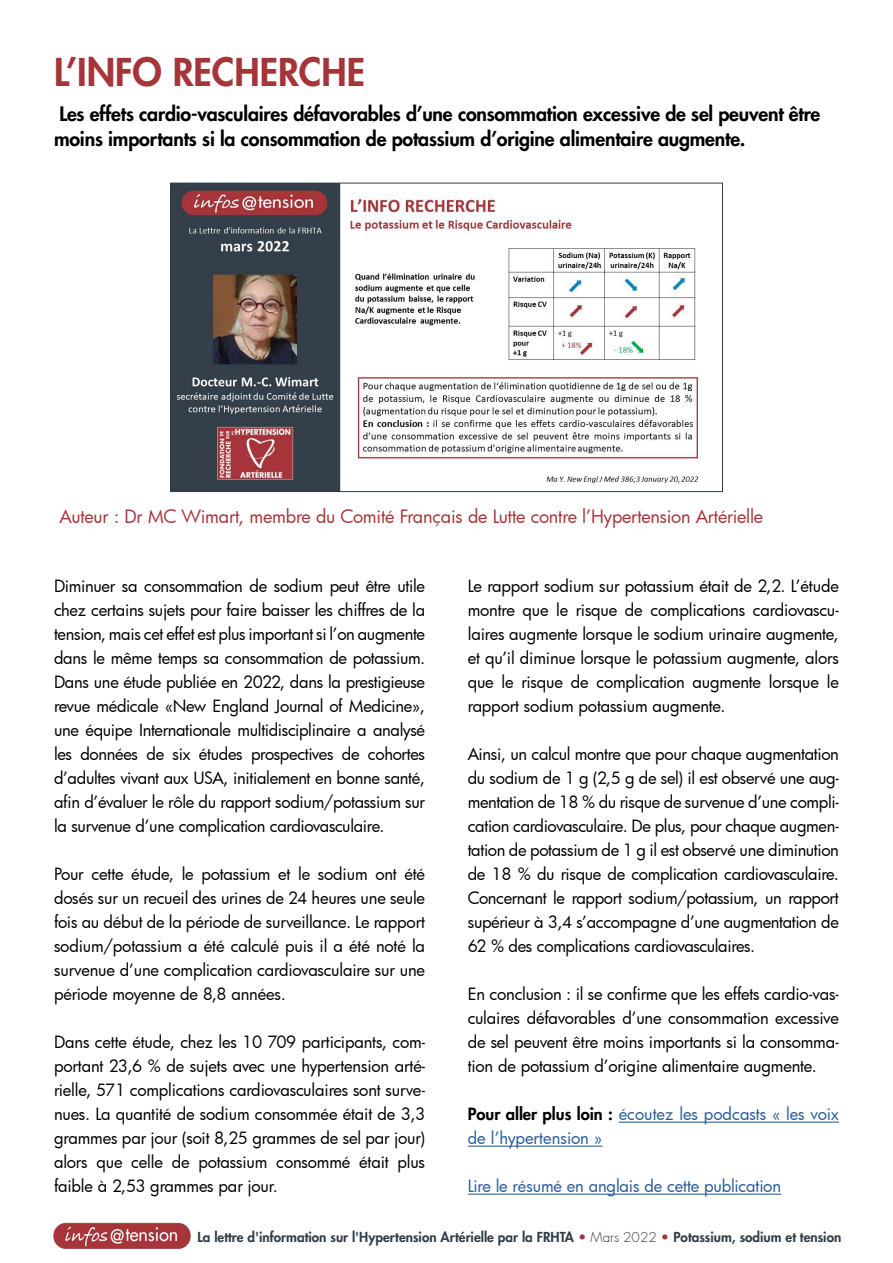
<style>
.page{position:relative;width:893px;height:1263px;background:#fff}
.page>*{position:absolute;margin:0;border:0;box-sizing:border-box;transform-origin:0 0}
.t1{font:800 37.5px "Futura";color:#a6353a}
.t2{font:800 19.5px/25.5px "Futura";letter-spacing:-.01em;color:#000}
.t3{font:18px "Futura";letter-spacing:-.01em;color:#a6353a}
.t4{font:16.5px/24px "Futura";letter-spacing:-.015em;color:#000;text-align:justify}
.t5{font:16.5px/24px "Futura";letter-spacing:-.01em;color:#275b9b}
.t6{font:800 13.5px "Futura";color:#303e49}
.s1{font-weight:800;color:#000}
.s2{font-weight:300;color:#a6353a}
.s3{font-weight:300}
</style>
<div class="page">
<img style="left:53px;top:1222px;width:138px;height:28px">
<hr style="left:619px;top:1121px;width:220px;height:2px;background:#275b9b">
<hr style="left:468px;top:1145px;width:134px;height:2px;background:#275b9b">
<hr style="left:468px;top:1193px;width:313px;height:2px;background:#275b9b">
<img style="left:172px;top:185px;width:528px;height:305px">
<div style="left:170px;top:183px;width:553px;height:309px;border:1px solid #303e49"></div>
<h1 class="t1" style="left:54px;top:48px;width:313px">L’INFO RECHERCHE</h1>
<p class="t2" style="left:54px;top:101px;width:768px">Les effets cardio-vasculaires défavorables d’une consommation excessive de sel peuvent être moins importants si la consommation de potassium d’origine alimentaire augmente.</p>
<p class="t3" style="left:59px;top:504px;width:705px">Auteur : Dr MC Wimart, membre du Comité Français de Lutte contre l’Hypertension Artérielle</p>
<p class="t4" style="left:54px;top:573px;width:373px">Diminuer sa consommation de sodium peut être utile chez certains sujets pour faire baisser les chiffres de la tension, mais cet effet est plus important si l’on augmente dans le même temps sa consommation de potassium.<br>Dans une étude publiée en 2022, dans la prestigieuse revue médicale «New England Journal of Medicine», une équipe Internationale multidisciplinaire a analysé les données de six études prospectives de cohortes d’adultes vivant aux USA, initialement en bonne santé, afin d’évaluer le rôle du rapport sodium/potassium sur la survenue d’une complication cardiovasculaire.</p>
<p class="t4" style="left:54px;top:862px;width:373px">Pour cette étude, le potassium et le sodium ont été dosés sur un recueil des urines de 24 heures une seule fois au début de la période de surveillance. Le rapport sodium/potassium a été calculé puis il a été noté la survenue d’une complication cardiovasculaire sur une période moyenne de 8,8 années.</p>
<p class="t4" style="left:54px;top:1030px;width:373px">Dans cette étude, chez les 10 709 participants, com&shy;portant 23,6 % de sujets avec une hypertension arté&shy;rielle, 571 complications cardiovasculaires sont surve&shy;nues. La quantité de sodium consommée était de 3,3 grammes par jour (soit 8,25 grammes de sel par jour) alors que celle de potassium consommé était plus faible à 2,53 grammes par jour.</p>
<p class="t4" style="left:468px;top:573px;width:373px">Le rapport sodium sur potassium était de 2,2. L’étude montre que le risque de complications cardiovascu&shy;laires augmente lorsque le sodium urinaire augmente, et qu’il diminue lorsque le potassium augmente, alors que le risque de complication augmente lorsque le rapport sodium potassium augmente.</p>
<p class="t4" style="left:468px;top:742px;width:373px">Ainsi, un calcul montre que pour chaque augmentation du sodium de 1 g (2,5 g de sel) il est observé une aug&shy;mentation de 18 % du risque de survenue d’une compli&shy;cation cardiovasculaire. De plus, pour chaque augmen&shy;tation de potassium de 1 g il est observé une diminution de 18 % du risque de complication cardiovasculaire.<br>Concernant le rapport sodium/potassium, un rapport supérieur à 3,4 s’accompagne d’une augmentation de 62 % des complications cardiovasculaires.</p>
<p class="t4" style="left:468px;top:982px;width:373px">En conclusion : il se confirme que les effets cardio-vas&shy;culaires défavorables d’une consommation excessive de sel peuvent être moins importants si la consomma&shy;tion de potassium d’origine alimentaire augmente.</p>
<p class="t5" style="left:468px;top:1102px;width:373px"><span class="s1">Pour aller plus loin :</span> écoutez les podcasts « les voix de l’hypertension »</p>
<p class="t5" style="left:468px;top:1174px;width:315px">Lire le résumé en anglais de cette publication</p>
<p class="t6" style="left:197px;top:1229px;width:645px">La lettre d'information sur l'Hypertension Artérielle par la FRHTA <span class="s2">•</span> <span class="s3">Mars 2022</span> <span class="s2">•</span> Potassium, sodium et tension</p>
</div>
